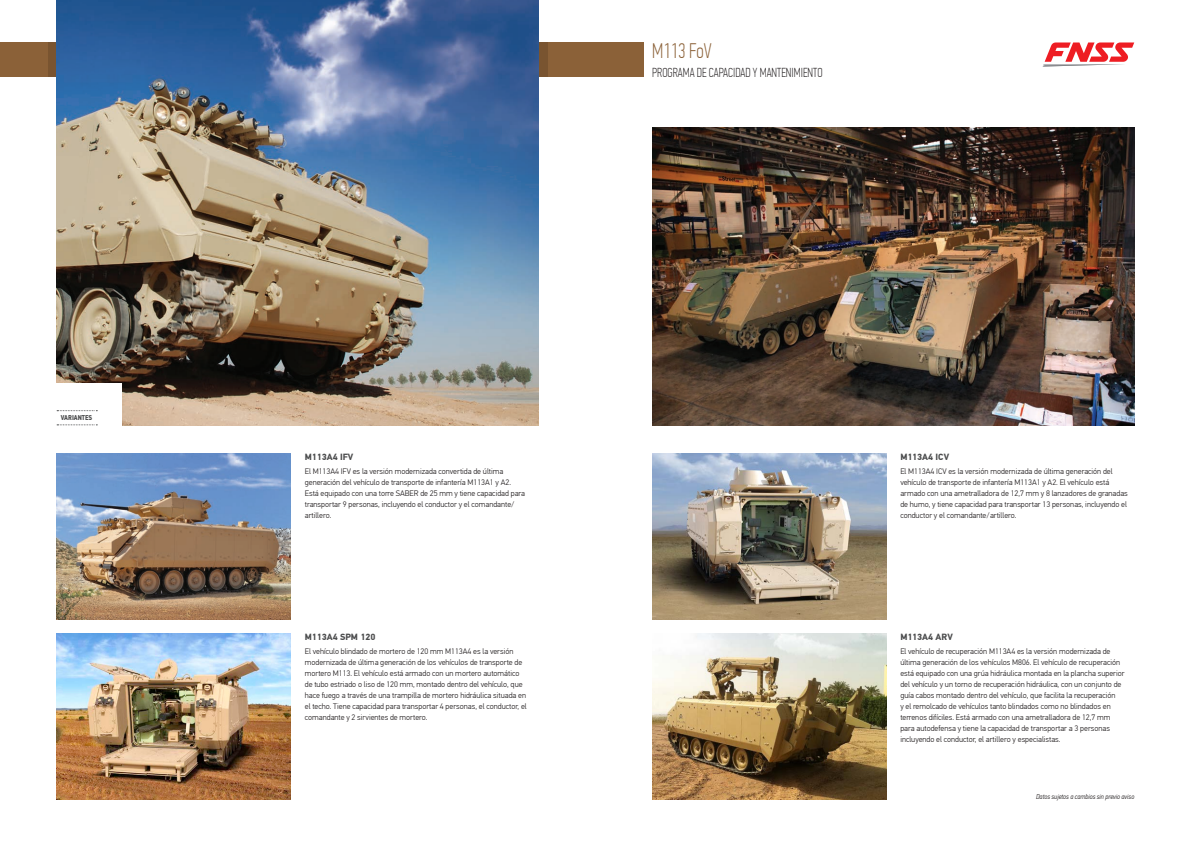
<style>
.page{position:relative;width:1191px;height:842px;background:#fff}
.page>*{position:absolute;margin:0;border:0;box-sizing:border-box;transform-origin:0 0}
.Arac_Adi_Devam_Sayfa{font:100 21px "PF Din Text Comp Pro";color:#8b6138}
.Arac_Adi_Alt_Baslik{font:100 13px "PF Din Text Comp Pro";color:#231f20}
.Araç_Tipleri_Baslik{font:700 9px "PF Din Text Pro";color:#4b4c4d}
.Arac_Tipleri_Aciklam{font:300 8px/11px "PF Din Text Pro";color:#231f20}
.Teknik_Ozellikler_Sa{font:italic 300 7px "PF Din Text Cond Pro";color:#231f20}
.Genel_Bakiş_ENG{font:700 7px "PF Din Text Cond Pro";color:#4b4c4d}
</style>
<div class="page">
<img style="left:652px;top:128px;width:482px;height:297px">
<img style="left:652px;top:634px;width:234px;height:165px">
<img style="left:57px;top:634px;width:234px;height:165px">
<img style="left:652px;top:454px;width:234px;height:165px">
<img style="left:57px;top:454px;width:234px;height:165px">
<div style="left:0;top:43px;width:643px;height:34px;background:#8b6138"></div>
<svg style="left:48px;top:43px;width:499px;height:34px"></svg>
<svg style="left:1042px;top:42px;width:92px;height:25px"></svg>
<img style="left:57px;top:0;width:482px;height:425px">
<div style="left:50px;top:383px;width:72px;height:49px;background:#fff"></div>
<svg style="left:57px;top:410px;width:40px;height:1px"></svg>
<svg style="left:57px;top:424px;width:40px;height:1px"></svg>
<p class="Genel_Bakiş_ENG" style="left:61px;top:413px;width:33px">VARIANTES</p>
<p class="Arac_Adi_Devam_Sayfa" style="left:652px;top:39px;width:61px">M113 FoV</p>
<p class="Arac_Adi_Alt_Baslik" style="left:652px;top:65px;width:172px">PROGRAMA DE CAPACIDAD Y MANTENIMIENTO</p>
<p class="Araç_Tipleri_Baslik" style="left:305px;top:452px;width:50px">M113A4 IFV</p>
<p class="Arac_Tipleri_Aciklam" style="left:305px;top:466px;width:222px">El M113A4 IFV es la versión modernizada convertida de última generación del vehículo de transporte de infantería M113A1 y A2.<br>Está equipado con una torre SABER de 25 mm y tiene capacidad para transportar 9 personas, incluyendo el conductor y el comandante/ artillero.</p>
<p class="Araç_Tipleri_Baslik" style="left:305px;top:632px;width:72px">M113A4 SPM 120</p>
<p class="Arac_Tipleri_Aciklam" style="left:305px;top:646px;width:223px">El vehículo blindado de mortero de 120 mm M113A4 es la versión modernizada de última generación de los vehículos de transporte de mortero M113. El vehículo está armado con un mortero automático de tubo estriado o liso de 120 mm, montado dentro del vehículo, que hace fuego a través de una trampilla de mortero hidráulica situada en el techo. Tiene capacidad para transportar 4 personas, el conductor, el comandante y 2 sirvientes de mortero.</p>
<p class="Araç_Tipleri_Baslik" style="left:900px;top:452px;width:50px">M113A4 ICV</p>
<p class="Arac_Tipleri_Aciklam" style="left:900px;top:466px;width:229px">El M113A4 ICV es la versión modernizada de última generación del vehículo de transporte de infantería M113A1 y A2. El vehículo está armado con una ametralladora de 12,7 mm y 8 lanzadores de granadas de humo, y tiene capacidad para transportar 13 personas, incluyendo el conductor y el comandante/artillero.</p>
<p class="Araç_Tipleri_Baslik" style="left:900px;top:632px;width:54px">M113A4 ARV</p>
<p class="Arac_Tipleri_Aciklam" style="left:900px;top:646px;width:226px">El vehículo de recuperación M113A4 es la versión modernizada de última generación de los vehículos M806. El vehículo de recuperación está equipado con una grúa hidráulica montada en la plancha superior del vehículo y un torno de recuperación hidráulica, con un conjunto de guía cabos montado dentro del vehículo, que facilita la recuperación<br>y el remolcado de vehículos tanto blindados como no blindados en terrenos difíciles. Está armado con una ametralladora de 12,7 mm para autodefensa y tiene la capacidad de transportar a 3 personas incluyendo el conductor, el artillero y especialistas.</p>
<p class="Teknik_Ozellikler_Sa" style="left:1036px;top:793px;width:100px">Datos sujetos a cambios sin previo aviso</p>
</div>
